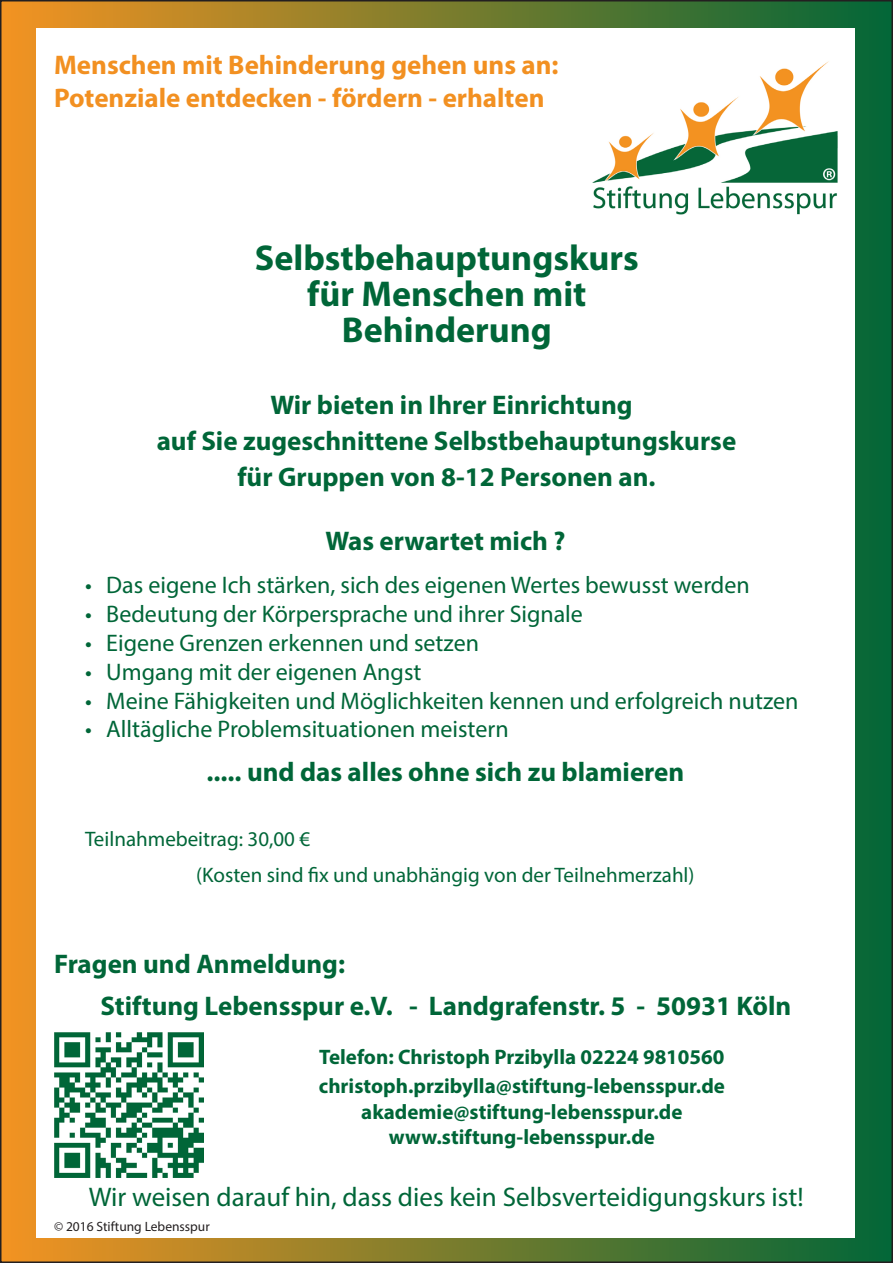
<style>
.page{position:relative;width:893px;height:1263px;background:#fff}
.page>*{position:absolute;margin:0;border:0;box-sizing:border-box;transform-origin:0 0}
.Fließtext{font:700 36px "Myriad Pro";color:#006638}
.Fließtext-2{font:700 27px/36px "Myriad Pro";color:#006638;text-align:center}
.t1{font:700 27px "Myriad Pro";color:#f29021}
.Fließtext-3{font:27px "Myriad Pro";color:#006638}
.t2{font:24px "Myriad Pro";color:#006638}
.Fließtext-4{font:700 21px "Myriad Pro";color:#006638}
.Fließtext-5{font:21px "Myriad Pro";color:#006638}
.t3{font:13.5px "Myriad Pro";color:#231f20}
</style>
<div class="page">
<div style="left:1px;top:1px;width:891px;height:1261px;background:linear-gradient(to right,#f4972a,#0b6c3f)"></div>
<div style="left:36px;top:28px;width:819px;height:1209px;background:#fff"></div>
<img style="left:592px;top:61px;width:246px;height:154px">
<img style="left:54px;top:1033px;width:149px;height:145px">
<p class="t1" style="left:54px;top:48px;width:506px">Menschen mit Behinderung gehen uns an:</p>
<p class="t1" style="left:54px;top:80px;width:492px">Potenziale entdecken - fördern - erhalten</p>
<p class="Fließtext" style="left:255px;top:234px;width:386px">Selbstbehauptungskurs</p>
<p class="Fließtext" style="left:307px;top:270px;width:281px">für Menschen mit</p>
<p class="Fließtext" style="left:342px;top:306px;width:212px">Behinderung</p>
<p class="Fließtext-2" style="left:157px;top:386px;width:581px">Wir bieten in Ihrer Einrichtung<br>auf Sie zugeschnittene Selbstbehauptungskurse</p>
<p class="Fließtext-2" style="left:237px;top:458px;width:420px">für Gruppen von 8-12 Personen an.</p>
<p class="Fließtext-2" style="left:325px;top:522px;width:242px">Was erwartet mich ?</p>
<p class="t2" style="left:85px;top:570px;width:666px">• Das eigene Ich stärken, sich des eigenen Wertes bewusst werden</p>
<p class="t2" style="left:85px;top:599px;width:499px">• Bedeutung der Körpersprache und ihrer Signale</p>
<p class="t2" style="left:85px;top:628px;width:395px">• Eigene Grenzen erkennen und setzen</p>
<p class="t2" style="left:85px;top:657px;width:338px">• Umgang mit der eigenen Angst</p>
<p class="t2" style="left:85px;top:686px;width:715px">• Meine Fähigkeiten und Möglichkeiten kennen und erfolgreich nutzen</p>
<p class="t2" style="left:85px;top:714px;width:425px">• Alltägliche Problemsituationen meistern</p>
<p class="Fließtext-2" style="left:206px;top:752px;width:479px">..... und das alles ohne sich zu blamieren</p>
<p class="Fließtext-5" style="left:85px;top:826px;width:227px">Teilnahmebeitrag: 30,00 €</p>
<p class="Fließtext-5" style="left:196px;top:862px;width:500px">(Kosten sind fix und unabhängig von der Teilnehmerzahl)</p>
<p class="Fließtext-2" style="left:54px;top:945px;width:293px">Fragen und Anmeldung:</p>
<p class="Fließtext-2" style="left:100px;top:987px;width:692px">Stiftung Lebensspur e.V. - Landgrafenstr. 5 - 50931 Köln</p>
<p class="Fließtext-4" style="left:319px;top:1043px;width:407px">Telefon: Christoph Przibylla 02224 9810560</p>
<p class="Fließtext-4" style="left:319px;top:1073px;width:408px">christoph.przibylla@stiftung-lebensspur.de</p>
<p class="Fließtext-4" style="left:361px;top:1098px;width:323px">akademie@stiftung-lebensspur.de</p>
<p class="Fließtext-4" style="left:389px;top:1123px;width:268px">www.stiftung-lebensspur.de</p>
<p class="Fließtext-3" style="left:89px;top:1180px;width:716px">Wir weisen darauf hin, dass dies kein Selbsverteidigungskurs ist!</p>
<p class="t3" style="left:54px;top:1218px;width:157px">© 2016 Stiftung Lebensspur</p>
</div>
